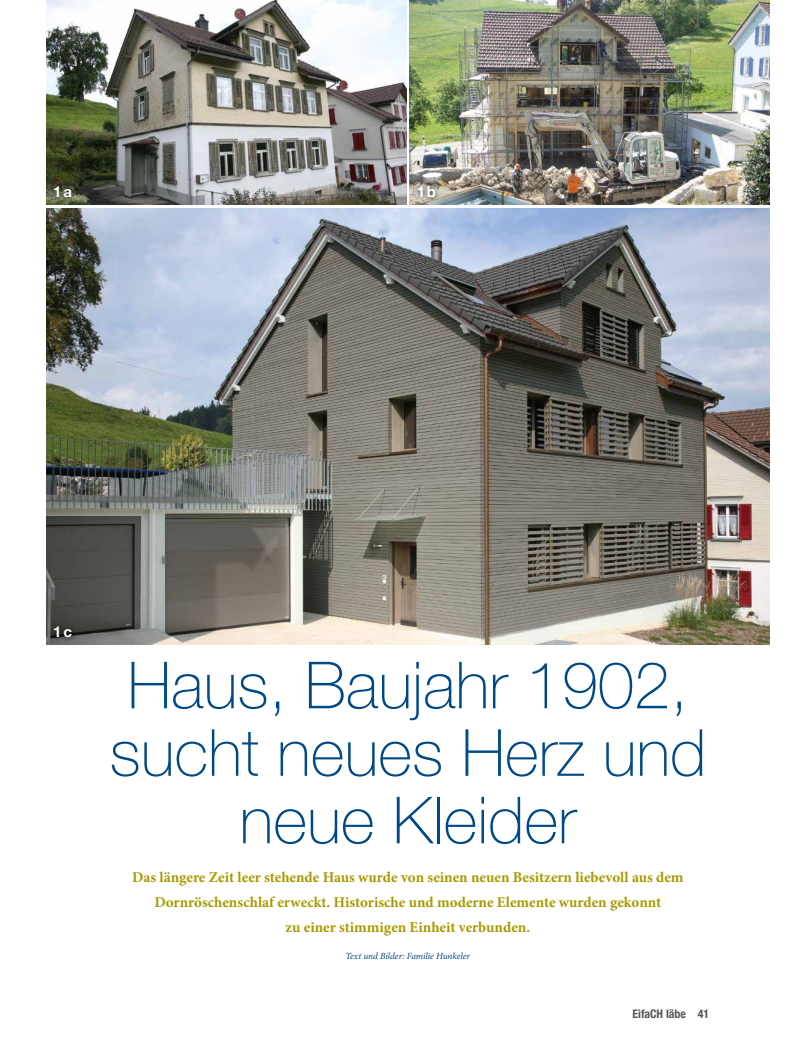
<style>
.page{position:relative;width:798px;height:1053px;background:#fff}
.page>*{position:absolute;margin:0;border:0;box-sizing:border-box;transform-origin:0 0}
.t1{font:100 65px/67.5px "Helvetica Neue";color:#004985;text-align:center}
.t2{font:700 15px/25px "Minion Pro";color:#a79a00;text-align:center}
.t3{font:700 15px "Helvetica Neue";color:#fff}
.t4{font:700 condensed 11.88px "Helvetica Neue";color:#565655}
.t5{font:italic 9.38px "Minion Pro";letter-spacing:-.005em;color:#004985}
</style>
<div class="page">
<img style="left:46px;top:209px;width:723px;height:435px">
<img style="left:46px;top:0;width:360px;height:204px">
<img style="left:409px;top:0;width:360px;height:204px">
<div style="left:50px;top:622px;width:26px;height:19px;background:#000;opacity:.75"></div>
<div style="left:50px;top:182px;width:26px;height:20px;background:#000;opacity:.75"></div>
<div style="left:413px;top:182px;width:27px;height:20px;background:#000;opacity:.75"></div>
<p class="t3" style="left:53px;top:182px;width:20px">1a</p>
<p class="t3" style="left:416px;top:182px;width:21px">1b</p>
<p class="t3" style="left:53px;top:622px;width:20px">1c</p>
<h1 class="t1" style="left:109px;top:651px;width:598px">Haus, Baujahr 1902, sucht neues Herz und neue Kleider</h1>
<p class="t2" style="left:132px;top:864px;width:552px">Das längere Zeit leer stehende Haus wurde von seinen neuen Besitzern liebevoll aus dem<br>Dornröschenschlaf erweckt. Historische und moderne Elemente wurden gekonnt<br>zu einer stimmigen Einheit verbunden.</p>
<p class="t5" style="left:345px;top:949px;width:126px">Text und Bilder: Familie Hunkeler</p>
<p class="t4" style="left:632px;top:1005px;width:78px">EifaCH läbe 41</p>
</div>
